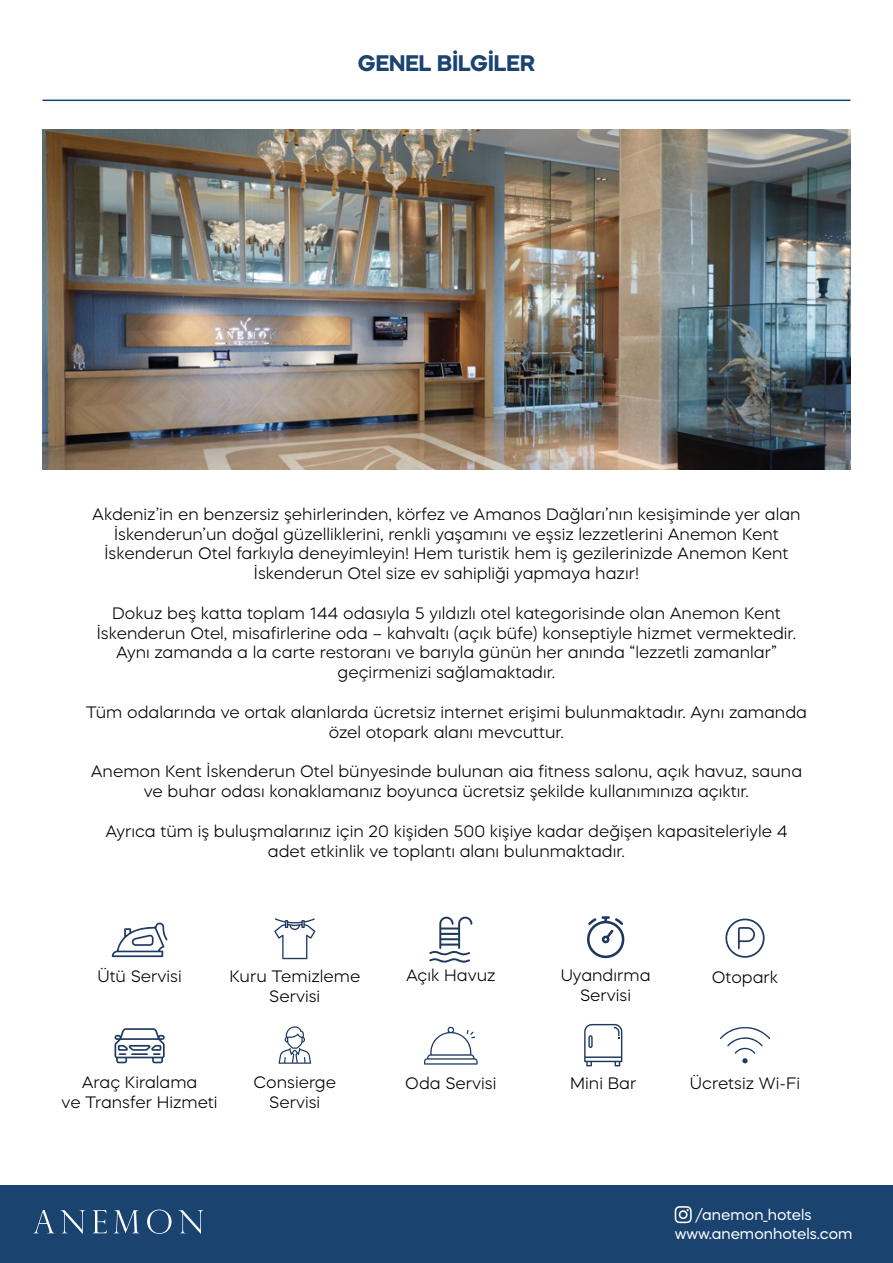
<style>
.page{position:relative;width:893px;height:1263px;background:#fff}
.page>*{position:absolute;margin:0;border:0;box-sizing:border-box;transform-origin:0 0}
.t1{font:700 22.5px "Mazzard H";color:#1a4370}
.t2{font:300 16.5px/19.8px "Mazzard H";color:#000;text-align:center}
.t3{font:15px/19px "Mazzard H";color:#fff}
</style>
<div class="page">
<div style="left:0;top:1185px;width:893px;height:78px;background:#1a4370"></div>
<svg style="left:33px;top:1210px;width:52px;height:24px"></svg>
<svg style="left:93px;top:1210px;width:14px;height:23px"></svg>
<svg style="left:114px;top:1210px;width:25px;height:23px"></svg>
<svg style="left:147px;top:1209px;width:25px;height:25px"></svg>
<svg style="left:178px;top:1210px;width:25px;height:24px"></svg>
<svg style="left:675px;top:1206px;width:17px;height:17px"></svg>
<hr style="left:43px;top:100px;width:807px;height:1px;background:#1a4370">
<img style="left:43px;top:129px;width:807px;height:340px">
<svg style="left:587px;top:916px;width:38px;height:42px"></svg>
<svg style="left:429px;top:917px;width:43px;height:46px"></svg>
<svg style="left:278px;top:1026px;width:33px;height:38px"></svg>
<svg style="left:112px;top:922px;width:56px;height:35px"></svg>
<svg style="left:274px;top:918px;width:41px;height:41px"></svg>
<svg style="left:720px;top:1027px;width:50px;height:36px"></svg>
<svg style="left:584px;top:1024px;width:38px;height:42px"></svg>
<svg style="left:424px;top:1026px;width:54px;height:38px"></svg>
<svg style="left:115px;top:1028px;width:50px;height:35px"></svg>
<svg style="left:725px;top:918px;width:40px;height:40px"></svg>
<h1 class="t1" style="left:358px;top:48px;width:179px">GENEL BİLGİLER</h1>
<p class="t2" style="left:92px;top:504px;width:710px">Akdeniz’in en benzersiz şehirlerinden, körfez ve Amanos Dağları’nın kesişiminde yer alan İskenderun’un doğal güzelliklerini, renkli yaşamını ve eşsiz lezzetlerini Anemon Kent İskenderun Otel farkıyla deneyimleyin! Hem turistik hem iş gezilerinizde Anemon Kent İskenderun Otel size ev sahipliği yapmaya hazır!</p>
<p class="t2" style="left:97px;top:603px;width:701px">Dokuz beş katta toplam 144 odasıyla 5 yıldızlı otel kategorisinde olan Anemon Kent İskenderun Otel, misafirlerine oda – kahvaltı (açık büfe) konseptiyle hizmet vermektedir.<br>Aynı zamanda a la carte restoranı ve barıyla günün her anında “lezzetli zamanlar” geçirmenizi sağlamaktadır.</p>
<p class="t2" style="left:86px;top:702px;width:723px">Tüm odalarında ve ortak alanlarda ücretsiz internet erişimi bulunmaktadır. Aynı zamanda özel otopark alanı mevcuttur.</p>
<p class="t2" style="left:91px;top:761px;width:713px">Anemon Kent İskenderun Otel bünyesinde bulunan aia fitness salonu, açık havuz, sauna ve buhar odası konaklamanız boyunca ücretsiz şekilde kullanımınıza açıktır.</p>
<p class="t2" style="left:105px;top:821px;width:684px">Ayrıca tüm iş buluşmalarınız için 20 kişiden 500 kişiye kadar değişen kapasiteleriyle 4 adet etkinlik ve toplantı alanı bulunmaktadır.</p>
<p class="t2" style="left:97px;top:966px;width:86px">Ütü Servisi</p>
<p class="t2" style="left:229px;top:966px;width:132px">Kuru Temizleme<br>Servisi</p>
<p class="t2" style="left:406px;top:965px;width:91px">Açık Havuz</p>
<p class="t2" style="left:561px;top:965px;width:91px">Uyandırma<br>Servisi</p>
<p class="t2" style="left:712px;top:967px;width:68px">Otopark</p>
<p class="t2" style="left:62px;top:1072px;width:157px">Araç Kiralama<br>ve Transfer Hizmeti</p>
<p class="t2" style="left:405px;top:1073px;width:93px">Oda Servisi</p>
<p class="t2" style="left:570px;top:1073px;width:68px">Mini Bar</p>
<p class="t2" style="left:690px;top:1073px;width:112px">Ücretsiz Wi-Fi</p>
<p class="t2" style="left:254px;top:1072px;width:84px">Consierge<br>Servisi</p>
<p class="t3" style="left:675px;top:1204px;width:179px;text-indent:21px">/anemon_hotels www.anemonhotels.com</p>
</div>
